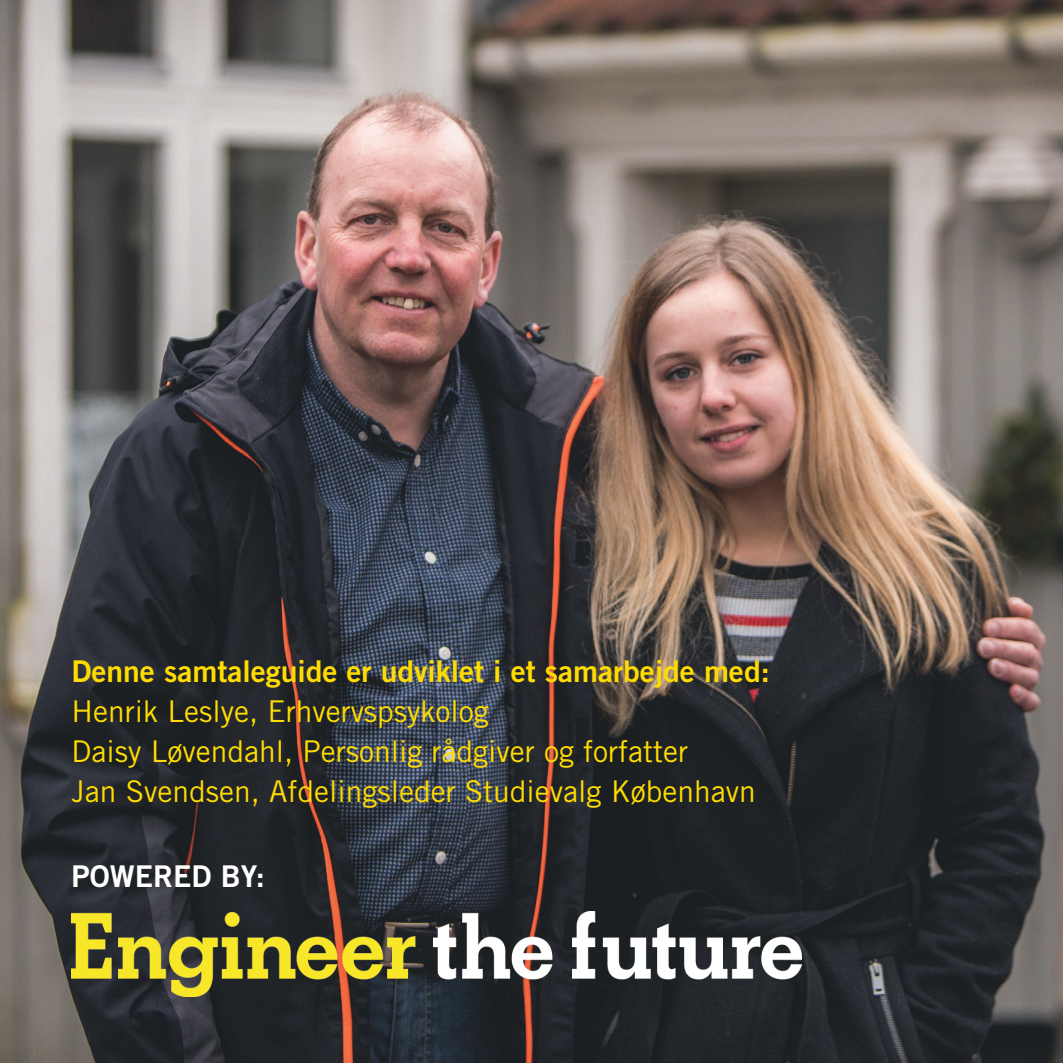
<style>
.page{position:relative;width:1063px;height:1063px;background:#fff}
.page>*{position:absolute;margin:0;border:0;box-sizing:border-box;transform-origin:0 0}
.t1{font:30px/40px "Trade Gothic LT Std";color:#ffdc01}
.t2{font:30px "Trade Gothic LT Std Bd 2";color:#ffdc01}
.t3{font:30px "Trade Gothic LT Std Bd 2";color:#fff}
</style>
<div class="page">
<img style="left:0;top:0;width:1063px;height:1063px">
<img style="left:72px;top:911px;width:729px;height:85px">
<p class="t2" style="left:72px;top:652px;width:700px">Denne samtaleguide er udviklet i et samarbejde med:</p>
<p class="t1" style="left:72px;top:691px;width:686px">Henrik Leslye, Erhvervspsykolog<br>Daisy Løvendahl, Personlig rådgiver og forfatter<br>Jan Svendsen, Afdelingsleder Studievalg København</p>
<p class="t3" style="left:72px;top:858px;width:195px">POWERED BY:</p>
</div>
